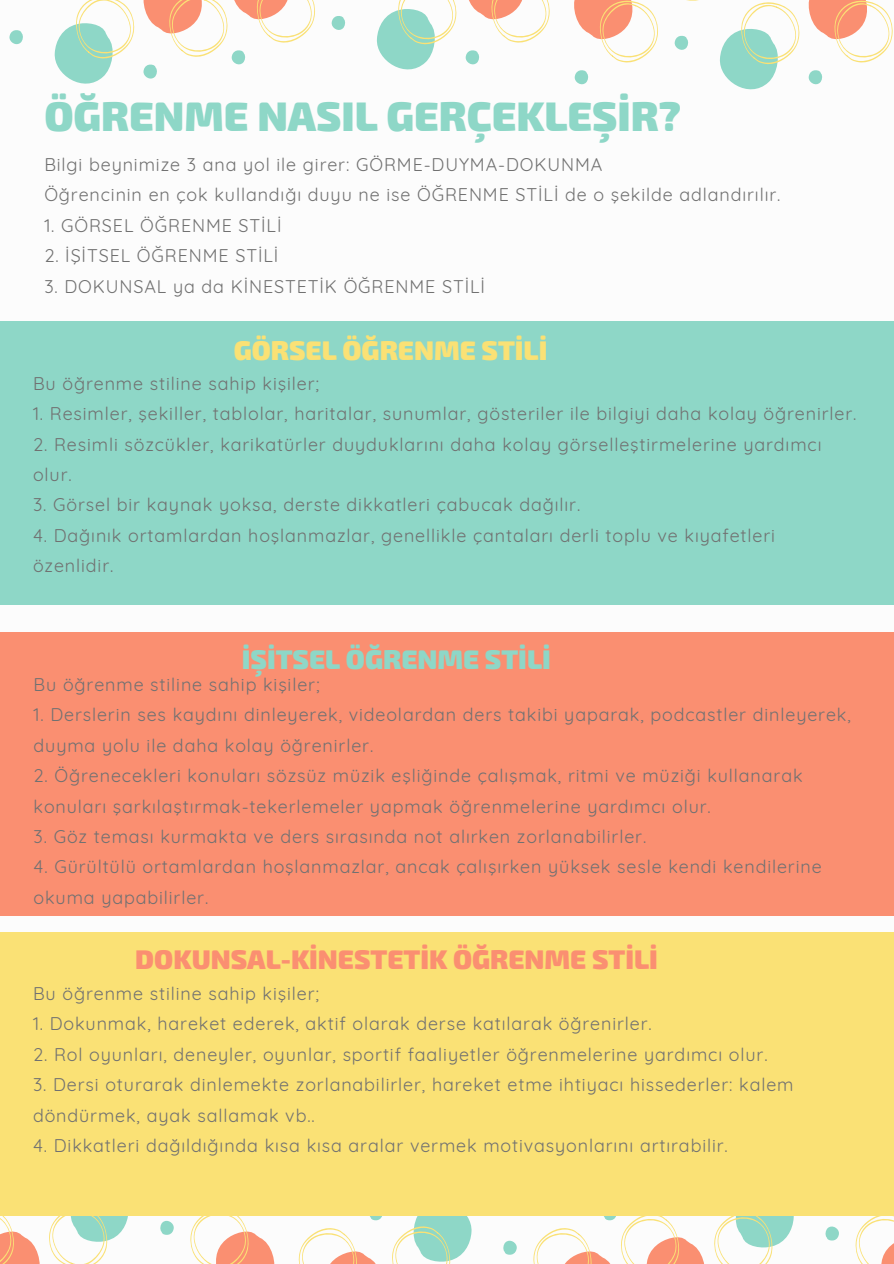
<style>
.page{position:relative;width:894px;height:1264px;background:#fff}
.page>*{position:absolute;margin:0;border:0;box-sizing:border-box;transform-origin:0 0}
.t1{font:900 41.4px "Exo 2";color:#8ed7c7}
.t2{font:900 27px "Exo 2";color:#fa8f71}
.t3{font:900 27px "Exo 2";color:#8ed7c7}
.t4{font:900 27px "Exo 2";color:#fae175}
.t5{font:17.85px/30.5px "Quicksand";letter-spacing:.05em;color:#717171}
</style>
<div class="page">
<div style="left:1px;top:320px;width:892px;height:284px;background:#8ed7c7"></div>
<svg style="left:9px;top:30px;width:14px;height:15px"></svg>
<svg style="left:54px;top:0;width:261px;height:84px"></svg>
<svg style="left:331px;top:16px;width:15px;height:14px"></svg>
<svg style="left:376px;top:0;width:174px;height:69px"></svg>
<svg style="left:808px;top:70px;width:14px;height:15px"></svg>
<svg style="left:574px;top:0;width:225px;height:89px"></svg>
<svg style="left:808px;top:0;width:85px;height:63px"></svg>
<svg style="left:854px;top:1215px;width:39px;height:48px"></svg>
<svg style="left:825px;top:1226px;width:14px;height:14px"></svg>
<svg style="left:713px;top:1215px;width:81px;height:48px"></svg>
<svg style="left:532px;top:1215px;width:175px;height:48px"></svg>
<svg style="left:503px;top:1240px;width:14px;height:14px"></svg>
<svg style="left:298px;top:1215px;width:175px;height:48px"></svg>
<svg style="left:190px;top:1215px;width:86px;height:48px"></svg>
<svg style="left:160px;top:1220px;width:14px;height:15px"></svg>
<svg style="left:0;top:1181px;width:130px;height:82px"></svg>
<div style="left:0;top:632px;width:893px;height:284px;background:#fa8f71"></div>
<div style="left:1px;top:931px;width:892px;height:284px;background:#fae175"></div>
<p class="t1" style="left:44px;top:89px;width:638px">ÖĞRENME NASIL GERÇEKLEŞİR?</p>
<p class="t5" style="left:44px;top:149px;width:559px">Bilgi beynimize 3 ana yol ile girer: GÖRME-DUYMA-DOKUNMA</p>
<p class="t5" style="left:44px;top:179px;width:737px">Öğrencinin en çok kullandığı duyu ne ise ÖĞRENME STİLİ de o şekilde adlandırılır.</p>
<p class="t5" style="left:44px;top:210px;width:239px">1. GÖRSEL ÖĞRENME STİLİ</p>
<p class="t5" style="left:44px;top:240px;width:235px">2. İŞİTSEL ÖĞRENME STİLİ</p>
<p class="t5" style="left:44px;top:271px;width:442px">3. DOKUNSAL ya da KİNESTETİK ÖĞRENME STİLİ</p>
<p class="t4" style="left:233px;top:332px;width:315px">GÖRSEL ÖĞRENME STİLİ</p>
<p class="t5" style="left:33px;top:368px;width:287px">Bu öğrenme stiline sahip kişiler;</p>
<p class="t5" style="left:33px;top:398px;width:824px">1. Resimler, şekiller, tablolar, haritalar, sunumlar, gösteriler ile bilgiyi daha kolay öğrenirler.</p>
<p class="t5" style="left:33px;top:428px;width:789px">2. Resimli sözcükler, karikatürler duyduklarını daha kolay görselleştirmelerine yardımcı olur.</p>
<p class="t5" style="left:33px;top:489px;width:548px">3. Görsel bir kaynak yoksa, derste dikkatleri çabucak dağılır.</p>
<p class="t5" style="left:33px;top:520px;width:741px">4. Dağınık ortamlardan hoşlanmazlar, genellikle çantaları derli toplu ve kıyafetleri özenlidir.</p>
<p class="t3" style="left:242px;top:642px;width:310px">İŞİTSEL ÖĞRENME STİLİ</p>
<p class="t5" style="left:34px;top:669px;width:287px">Bu öğrenme stiline sahip kişiler;</p>
<p class="t5" style="left:34px;top:699px;width:818px">1. Derslerin ses kaydını dinleyerek, videolardan ders takibi yaparak, podcastler dinleyerek, duyma yolu ile daha kolay öğrenirler.</p>
<p class="t5" style="left:34px;top:760px;width:770px">2. Öğrenecekleri konuları sözsüz müzik eşliğinde çalışmak, ritmi ve müziği kullanarak konuları şarkılaştırmak-tekerlemeler yapmak öğrenmelerine yardımcı olur.</p>
<p class="t5" style="left:34px;top:821px;width:614px">3. Göz teması kurmakta ve ders sırasında not alırken zorlanabilirler.</p>
<p class="t5" style="left:34px;top:851px;width:789px">4. Gürültülü ortamlardan hoşlanmazlar, ancak çalışırken yüksek sesle kendi kendilerine okuma yapabilirler.</p>
<p class="t2" style="left:135px;top:941px;width:524px">DOKUNSAL-KİNESTETİK ÖĞRENME STİLİ</p>
<p class="t5" style="left:33px;top:977px;width:287px">Bu öğrenme stiline sahip kişiler;</p>
<p class="t5" style="left:33px;top:1008px;width:620px">1. Dokunmak, hareket ederek, aktif olarak derse katılarak öğrenirler.</p>
<p class="t5" style="left:33px;top:1038px;width:735px">2. Rol oyunları, deneyler, oyunlar, sportif faaliyetler öğrenmelerine yardımcı olur.</p>
<p class="t5" style="left:33px;top:1069px;width:761px">3. Dersi oturarak dinlemekte zorlanabilirler, hareket etme ihtiyacı hissederler: kalem döndürmek, ayak sallamak vb..</p>
<p class="t5" style="left:33px;top:1129px;width:696px">4. Dikkatleri dağıldığında kısa kısa aralar vermek motivasyonlarını artırabilir.</p>
</div>
